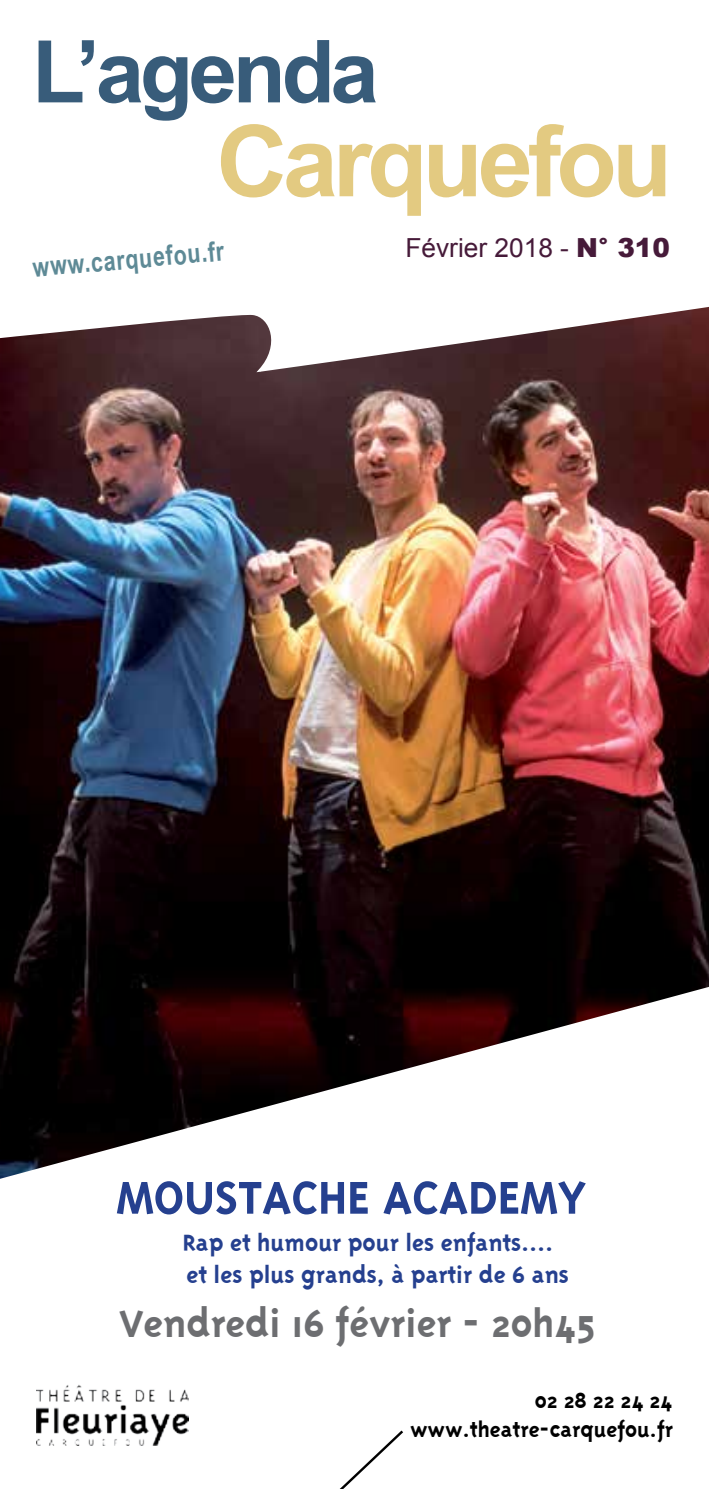
<style>
.page{position:relative;width:709px;height:1489px;background:#fff}
.page>*{position:absolute;margin:0;border:0;box-sizing:border-box;transform-origin:0 0}
.t1{font:700 99px "Arial";letter-spacing:-.05em;color:#e3ca81}
.t2{font:700 87px "Arial";letter-spacing:-.05em;color:#385c7a}
.t3{font:700 52.75px "Triplex";color:#25408f}
.t4{font:700 43.25px "Triplex";color:#6d6e71}
.t5{font:700 27.5px "Arial Narrow";color:#5e8a96;scale:.95 1}
.t6{font:700 26.5px/31.8px "Triplex";color:#25408f}
.t7{font:26.25px "Arial";color:#461a39}
.t8{font:700 24px/28.8px "Triplex";color:#000;text-align:right}
.s1{font-weight:900}
</style>
<div class="page">
<img style="left:0;top:374px;width:709px;height:599px">
<svg style="left:0;top:973px;width:709px;height:473px"></svg>
<svg style="left:284px;top:1427px;width:122px;height:61px"></svg>
<img style="left:36px;top:1384px;width:152px;height:61px">
<svg style="left:0;top:307px;width:709px;height:67px"></svg>
<h2 class="t2" style="left:32px;top:14px;width:348px">L’agenda</h2>
<h1 class="t1" style="left:216px;top:95px;width:457px">Carquefou</h1>
<p class="t5" style="left:31px;top:246px;width:204px;rotate:-5deg">www.carquefou.fr</p>
<p class="t7" style="left:405px;top:230px;width:266px">Février 2018 - <span class="s1">N° 310</span></p>
<h3 class="t3" style="left:116px;top:1167px;width:471px">MOUSTACHE ACADEMY</h3>
<p class="t6" style="left:183px;top:1226px;width:387px">Rap et humour pour les enfants.... et les plus grands, à partir de 6 ans</p>
<h3 class="t4" style="left:119px;top:1299px;width:478px">Vendredi 16 février - 20h45</h3>
<p class="t8" style="left:410px;top:1386px;width:264px">02 28 22 24 24 www.theatre-carquefou.fr</p>
</div>
